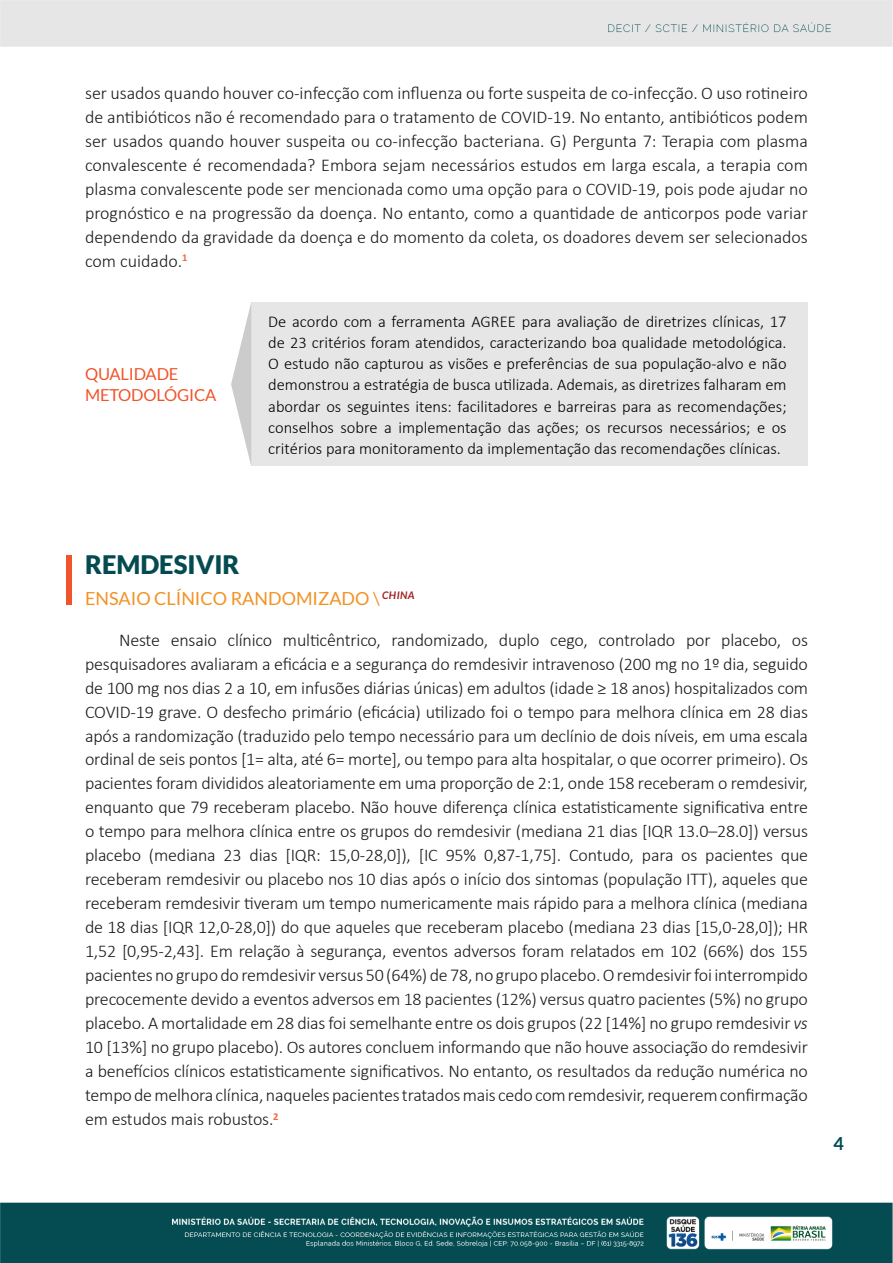
<style>
.page{position:relative;width:893px;height:1263px;background:#fff}
.page>*{position:absolute;margin:0;border:0;box-sizing:border-box;transform-origin:0 0}
.t1{font:900 25.5px "Lato";color:#034b51}
.t2{font:300 18px/24px "Calibri";letter-spacing:-.01em;color:#1a1a1a;text-align:justify}
.t3{font:18px "Lato";color:#f29224}
.t4{font:700 18px "Lato";color:#034b51}
.t5{font:300 16.5px/21px "Calibri";color:#000;text-align:justify}
.t6{font:16.5px/21px "Lato";letter-spacing:-.01em;color:#f0542b}
.s1{font-style:italic}
</style>
<div class="page">
<img style="left:0;top:0;width:893px;height:1263px">
<div style="left:85px;top:302px;width:146px;height:164px;background:#fff"></div>
<div style="left:251px;top:302px;width:557px;height:164px;background:#e6e6e6"></div>
<svg style="left:231px;top:302px;width:20px;height:164px"></svg>
<div style="left:66px;top:555px;width:6px;height:50px;background:#f0542b"></div>
<p class="t2" style="left:85px;top:80px;width:724px">ser usados quando houver co-infecção com influenza ou forte suspeita de co-infecção. O uso rotineiro de antibióticos não é recomendado para o tratamento de COVID-19. No entanto, antibióticos podem ser usados quando houver suspeita ou co-infecção bacteriana. G) Pergunta 7: Terapia com plasma convalescente é recomendada? Embora sejam necessários estudos em larga escala, a terapia com plasma convalescente pode ser mencionada como uma opção para o COVID-19, pois pode ajudar no prognóstico e na progressão da doença. No entanto, como a quantidade de anticorpos pode variar dependendo da gravidade da doença e do momento da coleta, os doadores devem ser selecionados com cuidado.<sup>1</sup></p>
<p class="t6" style="left:85px;top:364px;width:133px">QUALIDADE<br>METODOLÓGICA</p>
<p class="t5" style="left:268px;top:311px;width:520px">De acordo com a ferramenta AGREE para avaliação de diretrizes clínicas, 17 de 23 critérios foram atendidos, caracterizando boa qualidade metodológica.<br>O estudo não capturou as visões e preferências de sua população-alvo e não demonstrou a estratégia de busca utilizada. Ademais, as diretrizes falharam em abordar os seguintes itens: facilitadores e barreiras para as recomendações; conselhos sobre a implementação das ações; os recursos necessários; e os critérios para monitoramento da implementação das recomendações clínicas.</p>
<h1 class="t1" style="left:85px;top:550px;width:156px">REMDESIVIR</h1>
<p class="t3" style="left:85px;top:588px;width:331px">ENSAIO CLÍNICO RANDOMIZADO \ <sup>CHINA</sup></p>
<p class="t2" style="left:85px;top:627px;width:724px;text-indent:34px">Neste ensaio clínico multicêntrico, randomizado, duplo cego, controlado por placebo, os pesquisadores avaliaram a eficácia e a segurança do remdesivir intravenoso (200 mg no 1º dia, seguido de 100 mg nos dias 2 a 10, em infusões diárias únicas) em adultos (idade ≥ 18 anos) hospitalizados com COVID-19 grave. O desfecho primário (eficácia) utilizado foi o tempo para melhora clínica em 28 dias após a randomização (traduzido pelo tempo necessário para um declínio de dois níveis, em uma escala ordinal de seis pontos [1= alta, até 6= morte], ou tempo para alta hospitalar, o que ocorrer primeiro). Os pacientes foram divididos aleatoriamente em uma proporção de 2:1, onde 158 receberam o remdesivir, enquanto que 79 receberam placebo. Não houve diferença clínica estatisticamente significativa entre o tempo para melhora clínica entre os grupos do remdesivir (mediana 21 dias [IQR 13.0–28.0]) versus placebo (mediana 23 dias [IQR: 15,0-28,0]), [IC 95% 0,87-1,75]. Contudo, para os pacientes que receberam remdesivir ou placebo nos 10 dias após o início dos sintomas (população ITT), aqueles que receberam remdesivir tiveram um tempo numericamente mais rápido para a melhora clínica (mediana de 18 dias [IQR 12,0-28,0]) do que aqueles que receberam placebo (mediana 23 dias [15,0-28,0]); HR 1,52 [0,95-2,43]. Em relação à segurança, eventos adversos foram relatados em 102 (66%) dos 155 pacientes no grupo do remdesivir versus 50 (64%) de 78, no grupo placebo. O remdesivir foi interrompido precocemente devido a eventos adversos em 18 pacientes (12%) versus quatro pacientes (5%) no grupo placebo. A mortalidade em 28 dias foi semelhante entre os dois grupos (22 [14%] no grupo remdesivir <span class="s1">vs </span>10 [13%] no grupo placebo). Os autores concluem informando que não houve associação do remdesivir a benefícios clínicos estatisticamente significativos. No entanto, os resultados da redução numérica no tempo de melhora clínica, naqueles pacientes tratados mais cedo com remdesivir, requerem confirmação em estudos mais robustos.<sup>2</sup></p>
<p class="t4" style="left:833px;top:1133px;width:12px">4</p>
</div>
